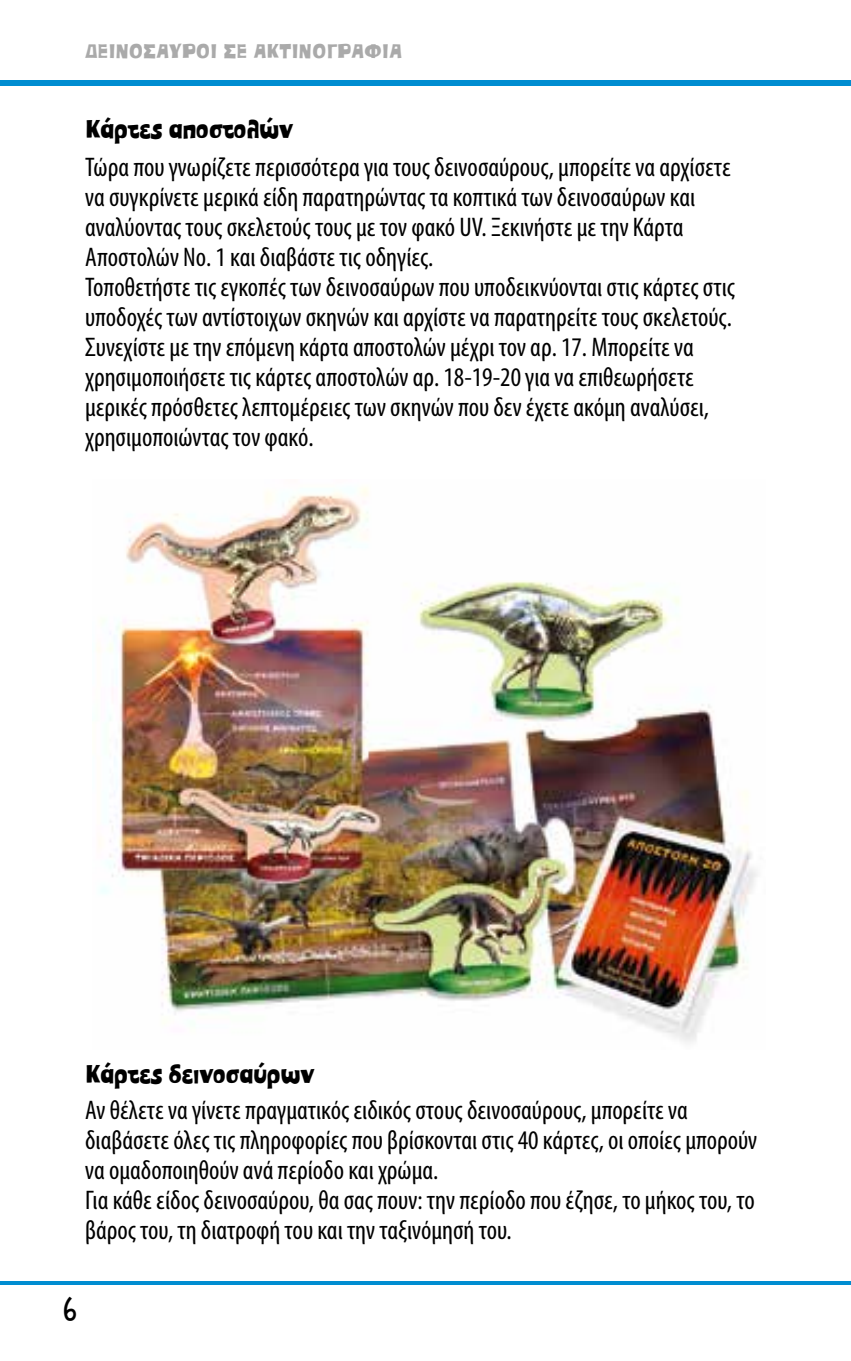
<style>
.page{position:relative;width:851px;height:1361px;background:#fff}
.page>*{position:absolute;margin:0;border:0;box-sizing:border-box;transform-origin:0 0}
.t1{font:condensed 27px/30px "Myriad Pro";color:#000}
.t2{font:900 27px "PF Cereal";letter-spacing:-.03em;color:#000;scale:.96 1}
.t3{font:24.9px "KG She Persisted";color:#000}
.t4{font:900 21px "PF Cereal";color:#aaa}
</style>
<div class="page">
<img style="left:97px;top:487px;width:661px;height:555px">
<div style="left:0;top:80px;width:850px;height:5px;background:#008dd1"></div>
<hr style="left:0;top:1281px;width:850px;height:3px;background:#008dd1">
<p class="t4" style="left:85px;top:40px;width:318px">ΔΕΙΝΟΣΑΥΡΟΙ ΣΕ ΑΚΤΙΝΟΓΡΑΦΙΑ</p>
<p class="t2" style="left:85px;top:115px;width:218px">Κάρτες αποστολών</p>
<p class="t1" style="left:85px;top:153px;width:651px">Τώρα που γνωρίζετε περισσότερα για τους δεινοσαύρους, μπορείτε να αρχίσετε να συγκρίνετε μερικά είδη παρατηρώντας τα κοπτικά των δεινοσαύρων και αναλύοντας τους σκελετούς τους με τον φακό UV. Ξεκινήστε με την Κάρτα Αποστολών Νο. 1 και διαβάστε τις οδηγίες.<br>Τοποθετήστε τις εγκοπές των δεινοσαύρων που υποδεικνύονται στις κάρτες στις υποδοχές των αντίστοιχων σκηνών και αρχίστε να παρατηρείτε τους σκελετούς.<br>Συνεχίστε με την επόμενη κάρτα αποστολών μέχρι τον αρ. 17. Μπορείτε να χρησιμοποιήσετε τις κάρτες αποστολών αρ. 18-19-20 για να επιθεωρήσετε μερικές πρόσθετες λεπτομέρειες των σκηνών που δεν έχετε ακόμη αναλύσει, χρησιμοποιώντας τον φακό.</p>
<p class="t2" style="left:85px;top:1060px;width:240px">Κάρτες δεινοσαύρων</p>
<p class="t1" style="left:85px;top:1095px;width:673px">Αν θέλετε να γίνετε πραγματικός ειδικός στους δεινοσαύρους, μπορείτε να διαβάσετε όλες τις πληροφορίες που βρίσκονται στις 40 κάρτες, οι οποίες μπορούν να ομαδοποιηθούν ανά περίοδο και χρώμα.<br>Για κάθε είδος δεινοσαύρου, θα σας πουν: την περίοδο που έζησε, το μήκος του, το βάρος του, τη διατροφή του και την ταξινόμησή του.</p>
<p class="t3" style="left:64px;top:1290px;width:14px">6</p>
</div>
